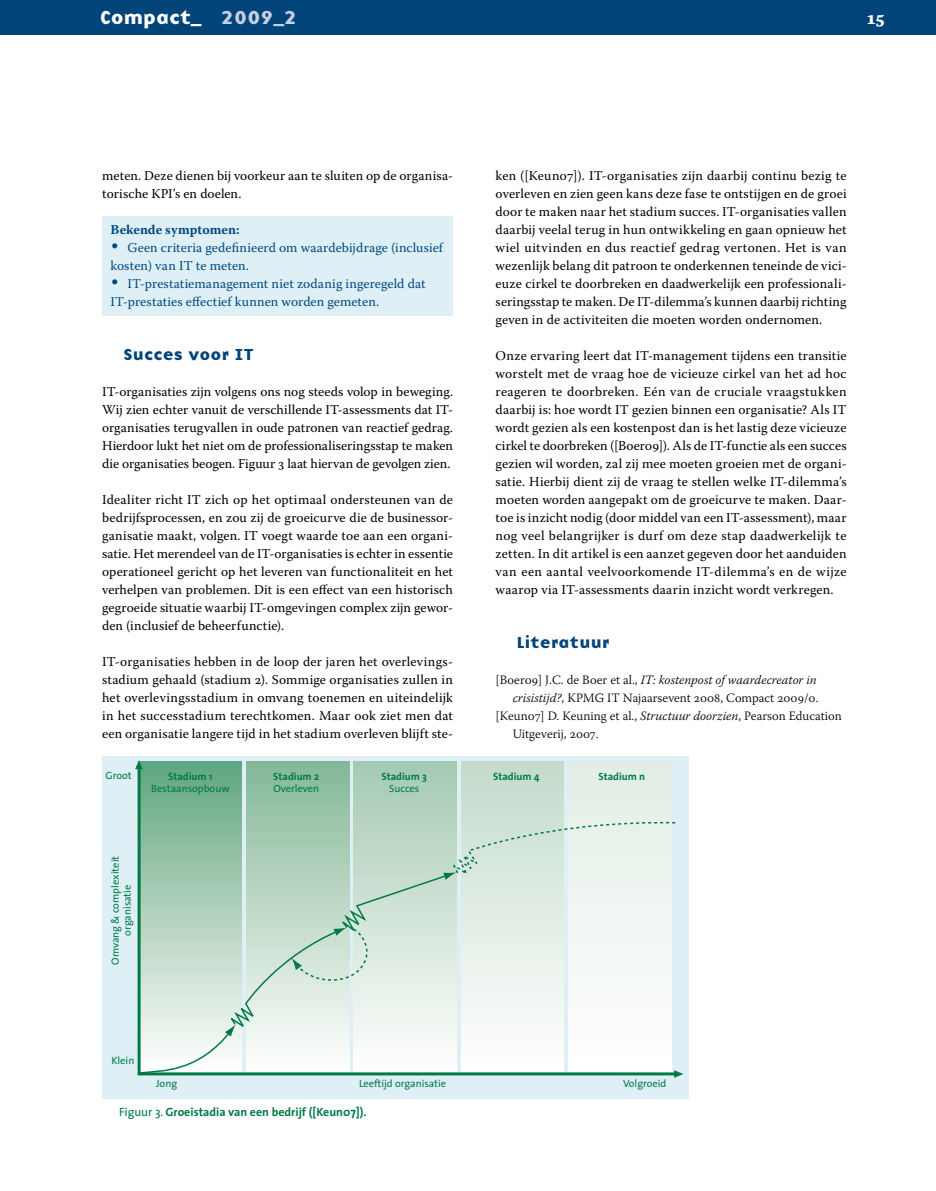
<style>
.page{position:relative;width:936px;height:1191px;background:#fff}
.page>*{position:absolute;margin:0;border:0;box-sizing:border-box;transform-origin:0 0}
.t1{font:19.5px "Base Nine B";color:#fff}
.t2{font:19.5px "Warnock Pro Bold Capt";color:#fff}
.t3{font:16.5px "Base Nine B";letter-spacing:.015em;color:#00447a}
.t4{font:13.5px/18px "Warnock Pro";letter-spacing:.005em;color:#000;text-align:justify}
.t5{font:13.5px/18px "Warnock Pro";letter-spacing:.005em;color:#004983}
.t6{font:700 13.5px "Warnock Pro";color:#004983}
.t7{font:300 12.75px "Warnock Pro";color:#000}
.t8{font:italic 300 12.75px "Warnock Pro";color:#000}
.t9{font:700 12px "The Sans";color:#007a45}
.t10{font:10.5px/12px "The Sans";color:#007a45;text-align:center}
.t11{font:700 10.5px "The Sans";color:#007a45}
.s1{color:#c7d0e1}
.s2{font-style:normal}
.s3{font-style:italic}
.s4{font-family:"The Sans Caps";font-size:21px}
.s5{font-weight:400}
</style>
<div class="page">
<div style="left:0;top:0;width:935px;height:34px;background:#00447a"></div>
<div style="left:102px;top:216px;width:351px;height:99px;background:#def0f5"></div>
<div style="left:102px;top:756px;width:586px;height:342px;background:#def0f5"></div>
<svg style="left:136px;top:765px;width:536px;height:55px"></svg>
<svg style="left:137px;top:820px;width:546px;height:257px"></svg>
<svg style="left:135px;top:760px;width:8px;height:9px"></svg>
<h1 class="t1" style="left:100px;top:2px;width:199px">Compact_ <span class="s1">2009_2</span></h1>
<h1 class="t2" style="left:866px;top:6px;width:20px">15</h1>
<p class="t4" style="left:495px;top:166px;width:352px">ken ([Keun07]). IT-organisaties zijn daarbij continu bezig te overleven en zien geen kans deze fase te ontstijgen en de groei door te maken naar het stadium succes. IT-organisaties vallen daarbij veelal terug in hun ontwikkeling en gaan opnieuw het wiel uitvinden en dus reactief gedrag vertonen. Het is van wezenlijk belang dit patroon te onderkennen teneinde de vici&shy;euze cirkel te doorbreken en daadwerkelijk een professionali&shy;seringsstap te maken. De IT-dilemma’s kunnen daarbij richting geven in de activiteiten die moeten worden ondernomen.</p>
<p class="t4" style="left:495px;top:346px;width:352px">Onze ervaring leert dat IT-management tijdens een transitie worstelt met de vraag hoe de vicieuze cirkel van het ad hoc reageren te doorbreken. Eén van de cruciale vraagstukken daarbij is: hoe wordt IT gezien binnen een organisatie? Als IT wordt gezien als een kostenpost dan is het lastig deze vicieuze cirkel te doorbreken ([Boer09]). Als de IT-functie als een succes gezien wil worden, zal zij mee moeten groeien met de organi&shy;satie. Hierbij dient zij de vraag te stellen welke IT-dilemma’s moeten worden aangepakt om de groeicurve te maken. Daar&shy;toe is inzicht nodig (door middel van een IT-assessment), maar nog veel belangrijker is durf om deze stap daadwerkelijk te zetten. In dit artikel is een aanzet gegeven door het aanduiden van een aantal veelvoorkomende IT-dilemma’s en de wijze waarop via IT-assessments daarin inzicht wordt verkregen.</p>
<p class="t3" style="left:517px;top:629px;width:94px">Literatuur</p>
<p class="t8" style="left:495px;top:672px;width:322px"><span class="s2">[Boer09] J.C. de Boer et al.,</span> IT: kostenpost of waardecreator in</p>
<p class="t7" style="left:512px;top:690px;width:307px"><span class="s3">crisistijd?</span>, KPMG IT Najaarsevent 2008, Compact 2009/0.</p>
<p class="t7" style="left:495px;top:708px;width:347px">[Keun07] D. Keuning et al., <span class="s3">Structuur doorzien</span>, Pearson Education</p>
<p class="t7" style="left:512px;top:726px;width:88px">Uitgeverij, 2007.</p>
<p class="t4" style="left:102px;top:166px;width:352px">meten. Deze dienen bij voorkeur aan te sluiten op de organisa&shy;torische KPI’s en doelen.</p>
<p class="t6" style="left:111px;top:221px;width:130px">Bekende symptomen:</p>
<p class="t5" style="left:111px;top:238px;width:334px"><span class="s4">•</span> Geen criteria gedefinieerd om waardebijdrage (inclusief kosten) van IT te meten.</p>
<p class="t5" style="left:111px;top:274px;width:316px"><span class="s4">•</span> IT-prestatiemanagement niet zodanig ingeregeld dat<br>IT-prestaties effectief kunnen worden gemeten.</p>
<p class="t3" style="left:123px;top:341px;width:131px">Succes voor IT</p>
<p class="t4" style="left:102px;top:382px;width:352px">IT-organisaties zijn volgens ons nog steeds volop in beweging.<br>Wij zien echter vanuit de verschillende IT-assessments dat IT&shy;organisaties terugvallen in oude patronen van reactief gedrag.<br>Hierdoor lukt het niet om de professionaliseringsstap te maken die organisaties beogen. Figuur 3 laat hiervan de gevolgen zien.</p>
<p class="t4" style="left:102px;top:490px;width:352px">Idealiter richt IT zich op het optimaal ondersteunen van de bedrijfsprocessen, en zou zij de groeicurve die de businessor&shy;ganisatie maakt, volgen. IT voegt waarde toe aan een organi&shy;satie. Het merendeel van de IT-organisaties is echter in essentie operationeel gericht op het leveren van functionaliteit en het verhelpen van problemen. Dit is een effect van een historisch gegroeide situatie waarbij IT-omgevingen complex zijn gewor&shy;den (inclusief de beheerfunctie).</p>
<p class="t4" style="left:102px;top:652px;width:352px">IT-organisaties hebben in de loop der jaren het overlevings&shy;stadium gehaald (stadium 2). Sommige organisaties zullen in het overlevingsstadium in omvang toenemen en uiteindelijk in het successtadium terechtkomen. Maar ook ziet men dat een organisatie langere tijd in het stadium overleven blijft ste-</p>
<p class="t11" style="left:168px;top:767px;width:46px">Stadium 1</p>
<p class="t10" style="left:151px;top:782px;width:80px">Bestaansopbouw</p>
<p class="t10" style="left:106px;top:769px;width:28px">Groot</p>
<p class="t11" style="left:493px;top:767px;width:48px">Stadium 4</p>
<p class="t11" style="left:598px;top:767px;width:48px">Stadium n</p>
<p class="t11" style="left:381px;top:767px;width:47px">Stadium 3</p>
<p class="t10" style="left:389px;top:782px;width:32px">Succes</p>
<p class="t11" style="left:273px;top:768px;width:47px">Stadium 2</p>
<p class="t10" style="left:273px;top:782px;width:47px">Overleven</p>
<p class="t10" style="left:109px;top:964px;width:110px;rotate:-90deg">Omvang &amp; complexiteit organisatie</p>
<p class="t10" style="left:111px;top:1054px;width:24px">Klein</p>
<p class="t10" style="left:156px;top:1077px;width:23px">Jong</p>
<p class="t10" style="left:359px;top:1077px;width:89px">Leeftijd organisatie</p>
<p class="t10" style="left:623px;top:1077px;width:45px">Volgroeid</p>
<p class="t9" style="left:119px;top:1102px;width:249px"><span class="s5">Figuur 3.</span> Groeistadia van een bedrijf ([Keun07]).</p>
</div>
